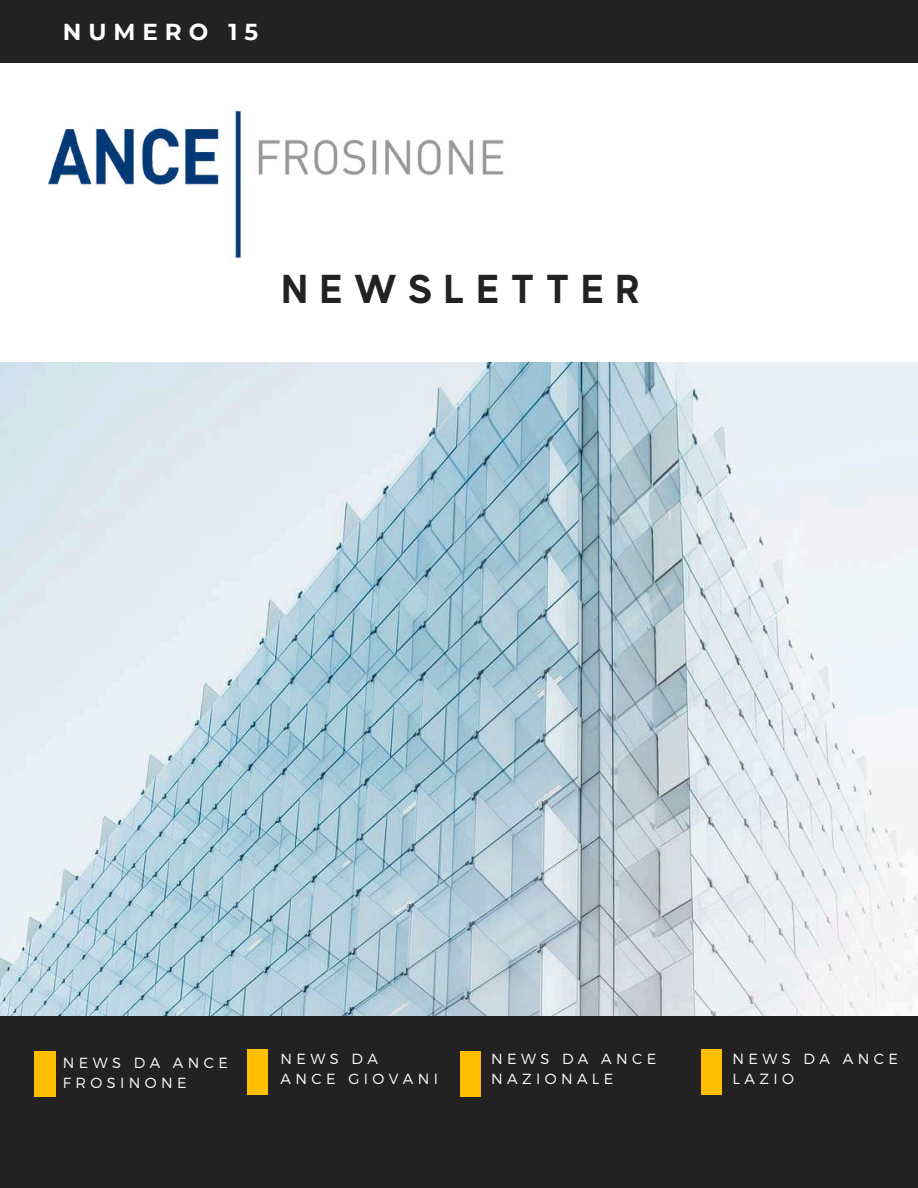
<style>
.page{position:relative;width:918px;height:1188px;background:#fff}
.page>*{position:absolute;margin:0;border:0;box-sizing:border-box;transform-origin:0 0}
.t1{font:700 40.2px "MADE Evolve Sans";letter-spacing:.3em;color:#222}
.t2{font:700 23.1px "Montserrat";letter-spacing:.3em;color:#fff}
.t3{font:300 14.7px/20.2px "Montserrat";letter-spacing:.3em;color:#fff}
</style>
<div class="page">
<div style="left:0;top:0;width:918px;height:63px;background:#222"></div>
<div style="left:0;top:1015px;width:918px;height:173px;background:#222"></div>
<div style="left:35px;top:1051px;width:20px;height:45px;background:#ffbf00"></div>
<img style="left:48px;top:110px;width:456px;height:149px">
<div style="left:248px;top:1050px;width:20px;height:45px;background:#ffbf00"></div>
<div style="left:460px;top:1051px;width:21px;height:45px;background:#ffbf00"></div>
<div style="left:702px;top:1050px;width:20px;height:45px;background:#ffbf00"></div>
<img style="left:0;top:363px;width:918px;height:652px">
<h2 class="t2" style="left:63px;top:18px;width:197px">NUMERO 15</h2>
<h1 class="t1" style="left:281px;top:265px;width:359px">NEWSLETTER</h1>
<p class="t3" style="left:63px;top:1052px;width:167px">NEWS DA ANCE<br>FROSINONE</p>
<p class="t3" style="left:281px;top:1048px;width:159px">NEWS DA<br>ANCE GIOVANI</p>
<p class="t3" style="left:491px;top:1048px;width:167px">NEWS DA ANCE<br>NAZIONALE</p>
<p class="t3" style="left:733px;top:1048px;width:167px">NEWS DA ANCE<br>LAZIO</p>
</div>
